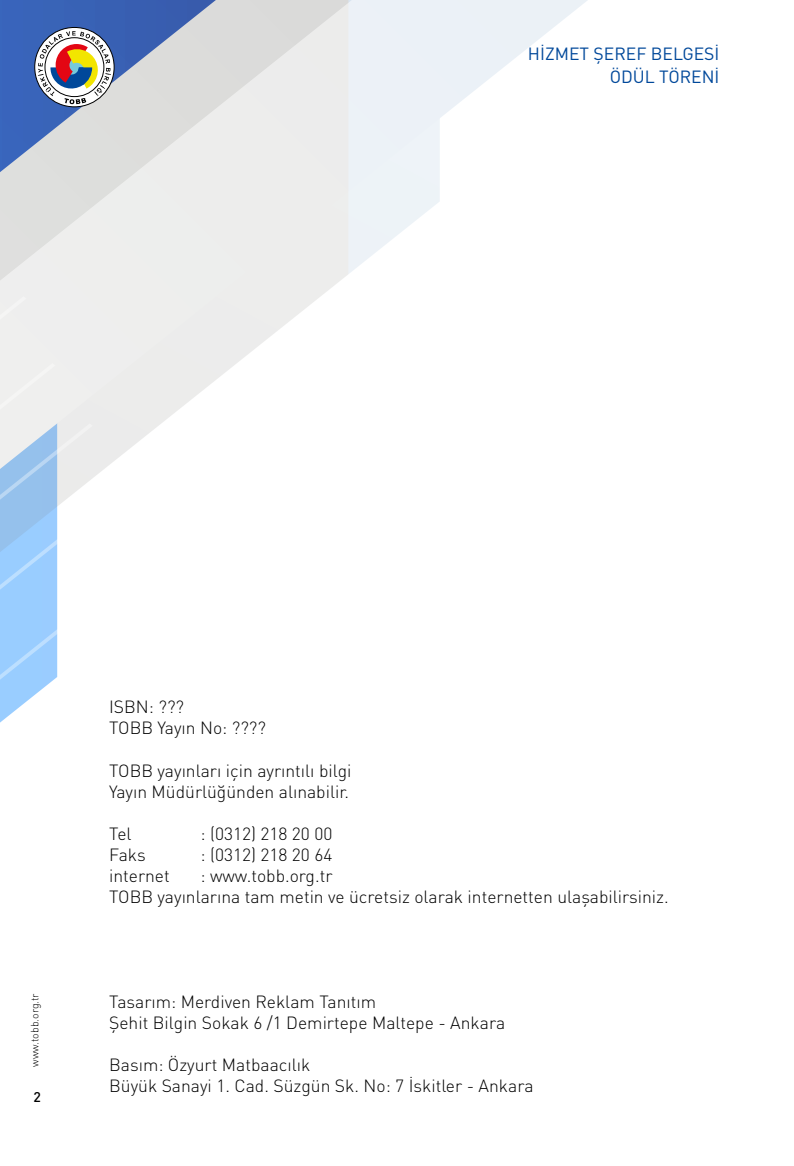
<style>
.page{position:relative;width:794px;height:1166px;background:#fff}
.page>*{position:absolute;margin:0;border:0;box-sizing:border-box;transform-origin:0 0}
.t1{font:300 17.5px/21px "DIN Pro";color:#000}
.t2{font:17.5px/22.4px "DIN Pro";color:#00489a;text-align:right}
.t3{font:500 14px "DIN Pro";color:#000}
.t4{font:300 10.5px "DIN Pro";color:#000}
</style>
<div class="page">
<svg style="left:0;top:0;width:588px;height:478px"></svg>
<svg style="left:0;top:296px;width:93px;height:427px"></svg>
<svg style="left:35px;top:27px;width:79px;height:80px"></svg>
<div style="left:35px;top:27px;width:79px;height:80px;border:1px solid #000;border-radius:50%"></div>
<svg style="left:38px;top:31px;width:73px;height:73px"></svg>
<p class="t2" style="left:528px;top:42px;width:193px">HİZMET ŞEREF BELGESİ<br>ÖDÜL TÖRENİ</p>
<p class="t4" style="left:28px;top:1067px;width:75px;rotate:-90deg">www.tobb.org.tr</p>
<p class="t3" style="left:33px;top:1087px;width:9px">2</p>
<p class="t1" style="left:109px;top:696px;width:158px">ISBN: ???<br>TOBB Yayın No: ????</p>
<p class="t1" style="left:109px;top:759px;width:244px">TOBB yayınları için ayrıntılı bilgi<br>Yayın Müdürlüğünden alınabilir.</p>
<p class="t1" style="left:109px;top:822px;width:24px">Tel</p>
<p class="t1" style="left:200px;top:822px;width:133px">: (0312) 218 20 00</p>
<p class="t1" style="left:109px;top:843px;width:38px">Faks</p>
<p class="t1" style="left:200px;top:843px;width:133px">: (0312) 218 20 64</p>
<p class="t1" style="left:109px;top:864px;width:62px">internet</p>
<p class="t1" style="left:109px;top:864px;width:561px;text-indent:91px">: www.tobb.org.tr<br>TOBB yayınlarına tam metin ve ücretsiz olarak internetten ulaşabilirsiniz.</p>
<p class="t1" style="left:109px;top:990px;width:397px">Tasarım: Merdiven Reklam Tanıtım<br>Şehit Bilgin Sokak 6 /1 Demirtepe Maltepe - Ankara</p>
<p class="t1" style="left:109px;top:1053px;width:426px">Basım: Özyurt Matbaacılık<br>Büyük Sanayi 1. Cad. Süzgün Sk. No: 7 İskitler - Ankara</p>
</div>
